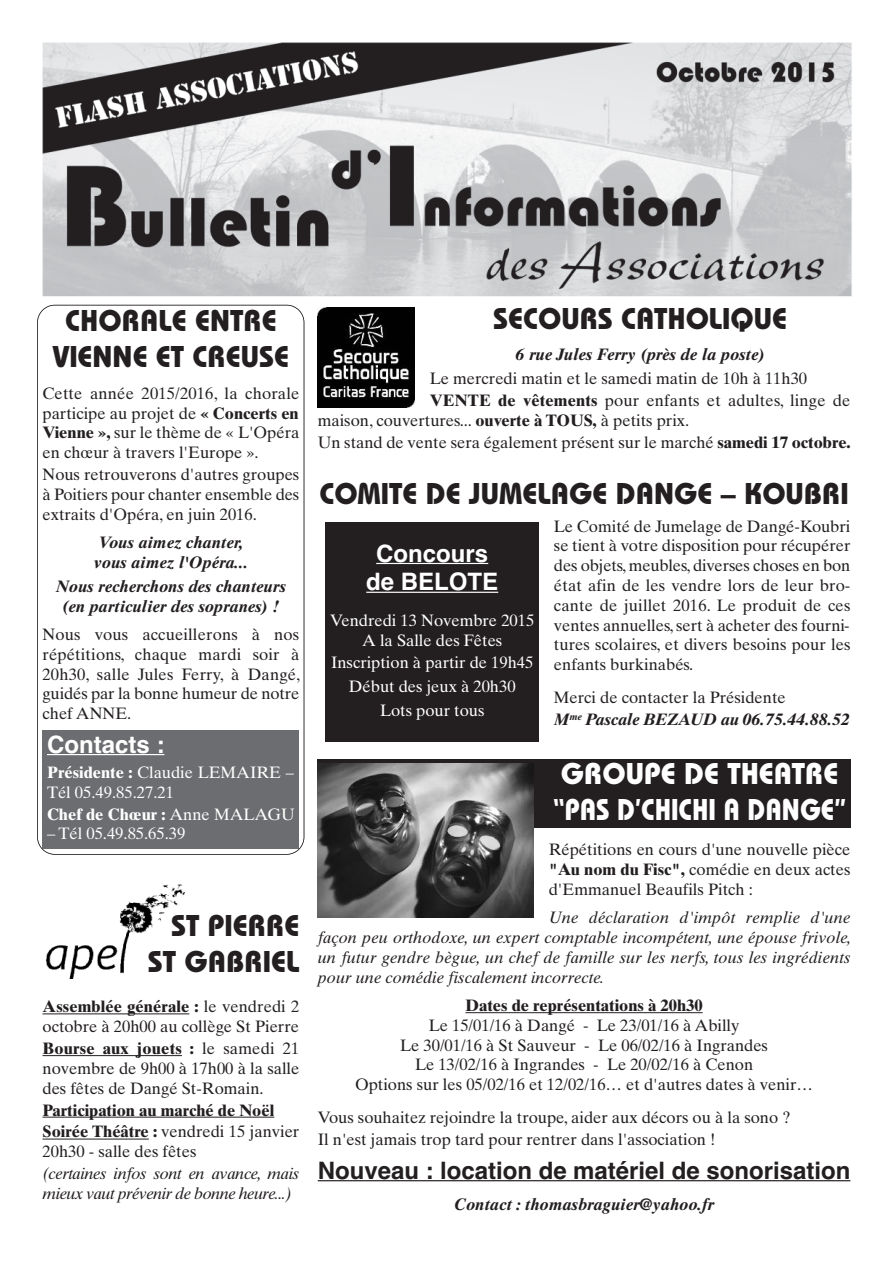
<style>
.page{position:relative;width:893px;height:1263px;background:#fff}
.page>*{position:absolute;margin:0;border:0;box-sizing:border-box;transform-origin:0 0}
.t1{font:700 30px/36px "Bauhaus";color:#231f20;text-align:center}
.t2{font:700 30px/36px "Bauhaus";color:#fff}
.t3{font:700 24px "Helvetica";color:#231f20}
.t4{font:700 24px/28.8px "Helvetica";color:#fff;text-align:center}
.t5{font:16.5px/19.8px "Times Ten";color:#231f20;text-align:justify}
.t6{font:italic 16.5px/19.8px "Times Ten";letter-spacing:-.025em;color:#231f20}
.t7{font:italic 700 16.5px/19.8px "Times Ten";color:#231f20}
.t8{font:16.5px/19.8px "Times Ten";color:#fff;text-align:center}
.t9{font:700 16.5px/21.9px "Times Ten";color:#231f20}
.t10{font:700 16.5px "Times Ten";color:#fff}
.s1{font-weight:700}
.s2{font-weight:400}
.s3{font-weight:400;font-style:normal}
</style>
<div class="page">
<img style="left:42px;top:42px;width:810px;height:1140px">
<div style="left:318px;top:760px;width:532px;height:68px;background:#231f20"></div>
<img style="left:37px;top:305px;width:267px;height:549px">
<div style="left:43px;top:730px;width:256px;height:118px;background:#6c6d70"></div>
<hr style="left:47px;top:754px;width:117px;height:1px;background:#fff">
<img style="left:318px;top:307px;width:97px;height:100px">
<div style="left:325px;top:522px;width:214px;height:220px;background:#231f20"></div>
<hr style="left:376px;top:563px;width:112px;height:1px;background:#fff">
<hr style="left:366px;top:592px;width:132px;height:1px;background:#fff">
<hr style="left:43px;top:1013px;width:146px;height:1px;background:#231f20">
<hr style="left:43px;top:1055px;width:139px;height:1px;background:#231f20">
<hr style="left:43px;top:1117px;width:231px;height:1px;background:#231f20">
<hr style="left:43px;top:1139px;width:106px;height:1px;background:#231f20">
<div style="left:43px;top:880px;width:178px;height:99px;background:#fff"></div>
<img style="left:47px;top:884px;width:137px;height:94px">
<hr style="left:465px;top:1012px;width:238px;height:1px;background:#231f20">
<hr style="left:318px;top:1180px;width:532px;height:1px;background:#231f20">
<img style="left:318px;top:764px;width:216px;height:154px">
<h1 class="t1" style="left:53px;top:306px;width:238px">CHORALE ENTRE<br>VIENNE ET CREUSE</h1>
<p class="t5" style="left:43px;top:385px;width:258px">Cette année 2015/2016, la chorale participe au projet de <span class="s1">« Concerts en Vienne »,</span> sur le thème de « L'Opéra en chœur à travers l'Europe ».</p>
<p class="t5" style="left:43px;top:466px;width:258px">Nous retrouverons d'autres groupes à Poitiers pour chanter ensemble des extraits d'Opéra, en juin 2016.</p>
<p class="t7" style="left:94px;top:534px;width:156px">Vous aimez chanter, vous aimez l'Opéra...</p>
<p class="t7" style="left:56px;top:578px;width:231px;text-align:center">Nous recherchons des chanteurs (en particulier des sopranes) !</p>
<p class="t5" style="left:43px;top:626px;width:259px">Nous vous accueillerons à nos répétitions, chaque mardi soir à 20h30, salle Jules Ferry, à Dangé, guidés par la bonne humeur de notre chef ANNE.</p>
<h2 class="t4" style="left:47px;top:730px;width:119px">Contacts :</h2>
<p class="t8" style="left:47px;top:764px;width:248px;text-align:left"><span class="s1">Présidente :</span> Claudie LEMAIRE –<br>Tél 05.49.85.27.21</p>
<p class="t10" style="left:47px;top:808px;width:249px">Chef de Chœur : <span class="s2">Anne MALAGU</span></p>
<p class="t8" style="left:47px;top:825px;width:140px">– Tél 05.49.85.65.39</p>
<h1 class="t1" style="left:148px;top:911px;width:153px;text-align:right">ST PIERRE<br>ST GABRIEL</h1>
<p class="t5" style="left:43px;top:998px;width:258px"><span class="s1">Assemblée générale :</span> le vendredi 2 octobre à 20h00 au collège St Pierre</p>
<p class="t5" style="left:43px;top:1040px;width:258px"><span class="s1">Bourse aux jouets :</span> le samedi 21 novembre de 9h00 à 17h00 à la salle des fêtes de Dangé St-Romain.</p>
<p class="t9" style="left:43px;top:1101px;width:258px">Participation au marché de Noël<br>Soirée Théâtre : <span class="s2">vendredi 15 janvier</span></p>
<p class="t5" style="left:43px;top:1143px;width:155px">20h30 - salle des fêtes</p>
<p class="t6" style="left:43px;top:1165px;width:258px">(certaines infos sont en avance, mais mieux vaut prévenir de bonne heure...)</p>
<h1 class="t1" style="left:493px;top:304px;width:296px">SECOURS CATHOLIQUE</h1>
<p class="t7" style="left:515px;top:346px;width:251px">6 rue Jules Ferry (près de la poste)</p>
<p class="t5" style="left:430px;top:369px;width:422px;line-height:21.9px">Le mercredi matin et le samedi matin de 10h à 11h30<br><span class="s1">VENTE de vêtements</span> pour enfants et adultes, linge de</p>
<p class="t5" style="left:318px;top:411px;width:534px;line-height:21.9px">maison, couvertures... <span class="s1">ouverte à TOUS,</span> à petits prix.<br>Un stand de vente sera également présent sur le marché <span class="s1">samedi 17 octobre.</span></p>
<h1 class="t1" style="left:319px;top:479px;width:531px">COMITE DE JUMELAGE DANGE – KOUBRI</h1>
<p class="t5" style="left:554px;top:518px;width:298px">Le Comité de Jumelage de Dangé-Koubri se tient à votre disposition pour récupérer des objets, meubles, diverses choses en bon état afin de les vendre lors de leur bro&shy;cante de juillet 2016. Le produit de ces ventes annuelles, sert à acheter des fourni&shy;tures scolaires, et divers besoins pour les enfants burkinabés.</p>
<p class="t7" style="left:554px;top:688px;width:298px;line-height:21.9px"><span class="s3">Merci de contacter la Présidente<br></span>M<sup>me</sup> Pascale BEZAUD au 06.75.44.88.52</p>
<h2 class="t4" style="left:366px;top:539px;width:134px">Concours de BELOTE</h2>
<p class="t8" style="left:330px;top:612px;width:206px">Vendredi 13 Novembre 2015<br>A la Salle des Fêtes</p>
<p class="t8" style="left:331px;top:652px;width:204px;line-height:24px">Inscription à partir de 19h45<br>Début des jeux à 20h30<br>Lots pour tous</p>
<h1 class="t2" style="left:553px;top:758px;width:295px">GROUPE DE THEATRE “PAS D’CHICHI A DANGE”</h1>
<p class="t5" style="left:549px;top:841px;width:303px">Répétitions en cours d'une nouvelle pièce <span class="s1">"Au nom du Fisc",</span> comédie en deux actes d'Emmanuel Beaufils Pitch :</p>
<p class="t6" style="left:318px;top:909px;width:535px;text-align:justify;text-indent:231px">Une déclaration d'impôt remplie d'une façon peu orthodoxe, un expert comptable incompétent, une épouse frivole, un futur gendre bègue, un chef de famille sur les nerfs, tous les ingrédients pour une comédie fiscalement incorrecte.</p>
<p class="t9" style="left:465px;top:996px;width:239px">Dates de représentations à 20h30</p>
<p class="t5" style="left:355px;top:1017px;width:460px;text-align:center">Le 15/01/16 à Dangé - Le 23/01/16 à Abilly<br>Le 30/01/16 à St Sauveur - Le 06/02/16 à Ingrandes<br>Le 13/02/16 à Ingrandes - Le 20/02/16 à Cenon<br>Options sur les 05/02/16 et 12/02/16… et d'autres dates à venir…</p>
<p class="t5" style="left:318px;top:1108px;width:474px;line-height:21.9px">Vous souhaitez rejoindre la troupe, aider aux décors ou à la sono ?<br>Il n'est jamais trop tard pour rentrer dans l'association !</p>
<h2 class="t3" style="left:318px;top:1156px;width:534px">Nouveau : location de matériel de sonorisation</h2>
<p class="t7" style="left:454px;top:1196px;width:261px">Contact : thomasbraguier@yahoo.fr</p>
</div>
